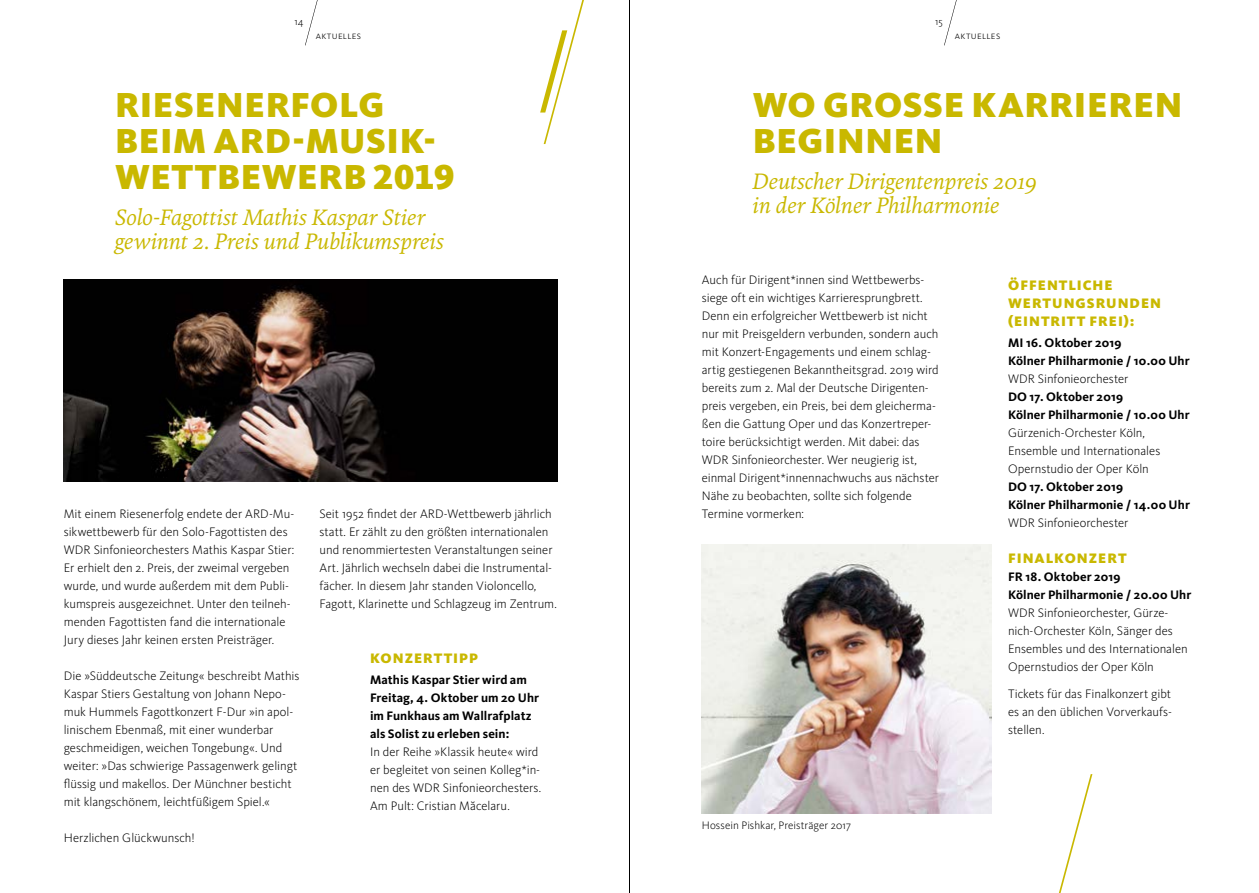
<style>
.page{position:relative;width:1259px;height:893px;background:#fff}
.page>*{position:absolute;margin:0;border:0;box-sizing:border-box;transform-origin:0 0}
.Headline_Senf{font:900 36px/36px "WDR Sans";letter-spacing:.015em;color:#c9b800}
.Subline_Senf{font:italic 22.5px/24px "WDR Serif";letter-spacing:-.005em;color:#c9b800}
.Fließtext{font:900 14.25px/18px "WDR Sans";letter-spacing:.07em;color:#c9b800}
.Fließtext-2{font:300 12.75px/18px "WDR Sans";color:#000}
.Fließtext-3{font:700 12.75px/18px "WDR Sans";letter-spacing:.005em;color:#000}
.Bildunterschrift{font:300 11.25px "WDR Sans";color:#000}
.Rubrik{font:300 10.5px "WDR Sans";letter-spacing:.025em;color:#000}
.s1{font-weight:300}
.s2{font-weight:700}
</style>
<div class="page">
<svg style="left:944px;top:0;width:13px;height:45px"></svg>
<svg style="left:305px;top:0;width:13px;height:45px"></svg>
<svg style="left:1059px;top:774px;width:33px;height:119px"></svg>
<svg style="left:540px;top:0;width:44px;height:144px"></svg>
<img style="left:64px;top:279px;width:493px;height:203px">
<img style="left:702px;top:545px;width:289px;height:269px">
<hr style="left:629px;top:0;width:1px;height:893px;background:#000">
<p class="Rubrik" style="left:294px;top:15px;width:11px">14</p>
<p class="Rubrik" style="left:935px;top:15px;width:9px">15</p>
<p class="Rubrik" style="left:316px;top:29px;width:47px">aktuelles</p>
<p class="Rubrik" style="left:955px;top:29px;width:47px">aktuelles</p>
<p class="Headline_Senf" style="left:115px;top:87px;width:341px">RIESENERFOLG<br>BEIM ARD-MUSIK-<br>WETTBEWERB 2019</p>
<p class="Subline_Senf" style="left:115px;top:206px;width:331px">Solo-Fagottist Mathis Kaspar Stier gewinnt 2. Preis und Publikumspreis</p>
<p class="Fließtext-2" style="left:64px;top:504px;width:232px">Mit einem Riesenerfolg endete der ARD-Mu&shy;sikwettbewerb für den Solo-Fagottisten des WDR Sinfonieorchesters Mathis Kaspar Stier:<br>Er erhielt den 2. Preis, der zweimal vergeben wurde, und wurde außerdem mit dem Publi&shy;kumspreis ausgezeichnet. Unter den teilneh&shy;menden Fagottisten fand die internationale Jury dieses Jahr keinen ersten Preisträger.</p>
<p class="Fließtext-2" style="left:64px;top:666px;width:237px">Die »Süddeutsche Zeitung« beschreibt Mathis Kaspar Stiers Gestaltung von Johann Nepo&shy;muk Hummels Fagottkonzert F-Dur »in apol&shy;linischem Ebenmaß, mit einer wunderbar geschmeidigen, weichen Tongebung«. Und weiter: »Das schwierige Passagenwerk gelingt flüssig und makellos. Der Münchner besticht mit klangschönem, leichtfüßigem Spiel.«</p>
<p class="Fließtext-2" style="left:64px;top:828px;width:132px">Herzlichen Glückwunsch!</p>
<p class="Fließtext-2" style="left:319px;top:504px;width:239px">Seit 1952 findet der ARD-Wettbewerb jährlich statt. Er zählt zu den größten internationalen und renommiertesten Veranstaltungen seiner Art. Jährlich wechseln dabei die Instrumental&shy;fächer. In diesem Jahr standen Violoncello, Fagott, Klarinette und Schlagzeug im Zentrum.</p>
<p class="Fließtext" style="left:370px;top:649px;width:109px">KONZERTTIPP</p>
<p class="Fließtext-3" style="left:370px;top:671px;width:171px">Mathis Kaspar Stier wird am<br>Freitag, 4. Oktober um 20 Uhr im Funkhaus am Wallrafplatz als Solist zu erleben sein:</p>
<p class="Fließtext-2" style="left:370px;top:743px;width:173px">In der Reihe »Klassik heute« wird er begleitet von seinen Kolleg*in&shy;nen des WDR Sinfonieorchesters.<br>Am Pult: Cristian Măcelaru.</p>
<p class="Headline_Senf" style="left:752px;top:87px;width:431px">WO GROSSE KARRIEREN<br>BEGINNEN</p>
<p class="Subline_Senf" style="left:752px;top:170px;width:286px">Deutscher Dirigentenpreis 2019 in der Kölner Philharmonie</p>
<p class="Fließtext-2" style="left:702px;top:270px;width:239px">Auch für Dirigent*innen sind Wettbewerbs&shy;siege oft ein wichtiges Karrieresprungbrett.<br>Denn ein erfolgreicher Wettbewerb ist nicht nur mit Preisgeldern verbunden, sondern auch mit Konzert-Engagements und einem schlag&shy;artig gestiegenen Bekanntheitsgrad. 2019 wird bereits zum 2. Mal der Deutsche Dirigenten&shy;preis vergeben, ein Preis, bei dem gleicherma&shy;ßen die Gattung Oper und das Konzertreper&shy;toire berücksichtigt werden. Mit dabei: das WDR Sinfonieorchester. Wer neugierig ist, einmal Dirigent*innennachwuchs aus nächster Nähe zu beobachten, sollte sich folgende Termine vormerken:</p>
<p class="Bildunterschrift" style="left:702px;top:818px;width:151px">Hossein Pishkar, Preisträger 2017</p>
<p class="Fließtext" style="left:1008px;top:276px;width:155px">ÖFFENTLICHE<br>WERTUNGSRUNDEN (EINTRITT FREI):</p>
<p class="Fließtext-3" style="left:1008px;top:333px;width:115px">MI 16. Oktober 2019</p>
<p class="Fließtext-3" style="left:1008px;top:351px;width:183px">Kölner Philharmonie / 10.00 Uhr<br><span class="s1">WDR Sinfonieorchester</span></p>
<p class="Fließtext-3" style="left:1008px;top:387px;width:116px">DO 17. Oktober 2019</p>
<p class="Fließtext-2" style="left:1008px;top:405px;width:183px"><span class="s2">Kölner Philharmonie / 10.00 Uhr<br></span>Gürzenich-Orchester Köln,<br>Ensemble und Internationales<br>Opernstudio der Oper Köln</p>
<p class="Fließtext-3" style="left:1008px;top:477px;width:116px">DO 17. Oktober 2019</p>
<p class="Fließtext-3" style="left:1008px;top:495px;width:183px">Kölner Philharmonie / 14.00 Uhr<br><span class="s1">WDR Sinfonieorchester</span></p>
<p class="Fließtext" style="left:1008px;top:549px;width:120px">FINALKONZERT</p>
<p class="Fließtext-3" style="left:1008px;top:567px;width:114px">FR 18. Oktober 2019</p>
<p class="Fließtext-2" style="left:1008px;top:585px;width:185px"><span class="s2">Kölner Philharmonie / 20.00 Uhr<br></span>WDR Sinfonieorchester, Gürze&shy;nich-Orchester Köln, Sänger des<br>Ensembles und des Internationalen<br>Opernstudios der Oper Köln</p>
<p class="Fließtext-2" style="left:1008px;top:684px;width:164px;text-align:justify">Tickets für das Finalkonzert gibt es an den üblichen Vorverkaufs&shy;stellen.</p>
</div>
